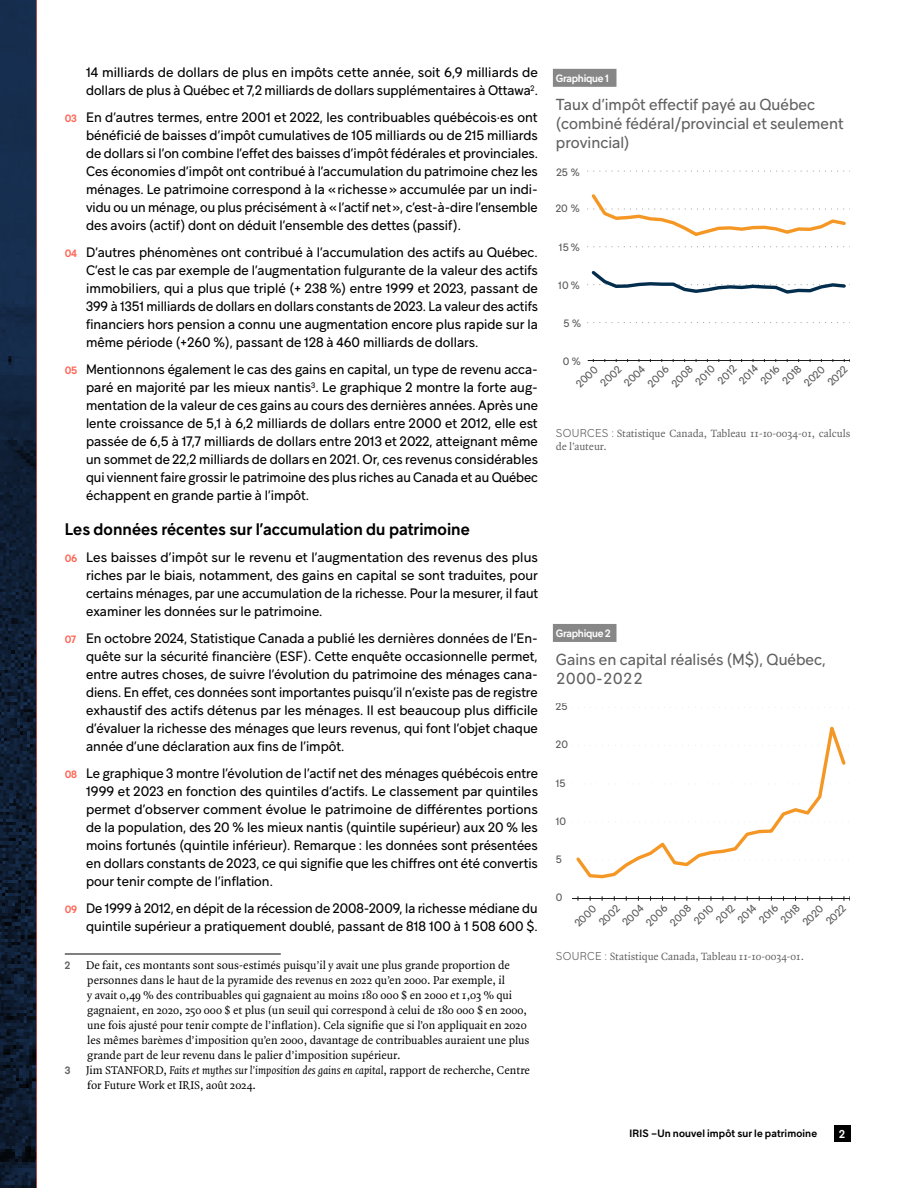
<style>
.page{position:relative;width:918px;height:1188px;background:#fff}
.page>*{position:absolute;margin:0;border:0;box-sizing:border-box;transform-origin:0 0}
.t1{font:600 16.5px "Guillon";color:#000}
.t2{font:15.75px/18.9px "Guillon";color:#616161}
.t3{font:13.5px/18px "Guillon";color:#000;text-align:justify}
.t4{font:12px/15px "Quadraat Pro";color:#000}
.t5{font:11.25px/13.5px "Quadraat Pro";color:#616161}
.t6{font:600 11.25px "Guillon";color:#fff}
.t7{font:10.5px/15.9px "Guillon";letter-spacing:.005em;color:#595959}
.t8{font:600 10.5px "Guillon";letter-spacing:.01em;color:#000}
.t9{font:600 10.5px "Guillon";letter-spacing:-.025em;color:#fff}
.t10{font:600 10.5px "Guillon";color:#626161}
.s1{font-weight:600;font-size:10.5px;color:#ff6656}
.s2{font-style:italic}
.s3{font-family:"Guillon";font-weight:300}
</style>
<div class="page">
<div style="left:834px;top:1126px;width:16px;height:16px;background:#000"></div>
<img style="left:0;top:0;width:36px;height:1188px">
<hr style="left:65px;top:954px;width:216px;height:1px;background:#000">
<div style="left:553px;top:69px;width:64px;height:18px;background:#878787"></div>
<svg style="left:593px;top:171px;width:257px;height:1px"></svg>
<svg style="left:588px;top:246px;width:262px;height:1px"></svg>
<svg style="left:588px;top:322px;width:262px;height:1px"></svg>
<hr style="left:588px;top:360px;width:262px;height:1px;background:#1d1d1b">
<svg style="left:588px;top:271px;width:262px;height:23px"></svg>
<svg style="left:591px;top:194px;width:259px;height:42px"></svg>
<div style="left:553px;top:624px;width:64px;height:18px;background:#878787"></div>
<svg style="left:572px;top:707px;width:277px;height:1px"></svg>
<hr style="left:572px;top:898px;width:278px;height:1px;background:#1d1d1b">
<svg style="left:576px;top:726px;width:270px;height:153px"></svg>
<p class="t3" style="left:86px;top:63px;width:453px">14 milliards de dollars de plus en impôts cette année, soit 6,9 milliards de dollars de plus à Québec et 7,2 milliards de dollars supplémentaires à Ottawa<sup>2</sup>.</p>
<p class="t3" style="left:86px;top:108px;width:453px;text-indent:-21px"><span class="s1">03</span> En d’autres termes, entre 2001 et 2022, les contribuables québécois·es ont bénéficié de baisses d’impôt cumulatives de 105 milliards ou de 215 milliards de dollars si l’on combine l’effet des baisses d’impôt fédérales et provinciales.<br>Ces économies d’impôt ont contribué à l’accumulation du patrimoine chez les ménages. Le patrimoine correspond à la «richesse» accumulée par un indi&shy;vidu ou un ménage, ou plus précisément à «l’actif net», c’est-à-dire l’ensemble des avoirs (actif) dont on déduit l’ensemble des dettes (passif).</p>
<p class="t3" style="left:86px;top:243px;width:453px;text-indent:-21px"><span class="s1">04</span> D’autres phénomènes ont contribué à l’accumulation des actifs au Québec.<br>C’est le cas par exemple de l’augmentation fulgurante de la valeur des actifs immobiliers, qui a plus que triplé (+ 238 %) entre 1999 et 2023, passant de 399 à 1351 milliards de dollars en dollars constants de 2023. La valeur des actifs financiers hors pension a connu une augmentation encore plus rapide sur la même période (+260 %), passant de 128 à 460 milliards de dollars.</p>
<p class="t3" style="left:86px;top:360px;width:454px;text-indent:-21px"><span class="s1">05</span> Mentionnons également le cas des gains en capital, un type de revenu acca&shy;paré en majorité par les mieux nantis<sup>3</sup>. Le graphique 2 montre la forte aug&shy;mentation de la valeur de ces gains au cours des dernières années. Après une lente croissance de 5,1 à 6,2 milliards de dollars entre 2000 et 2012, elle est passée de 6,5 à 17,7 milliards de dollars entre 2013 et 2022, atteignant même un sommet de 22,2 milliards de dollars en 2021. Or, ces revenus considérables qui viennent faire grossir le patrimoine des plus riches au Canada et au Québec échappent en grande partie à l’impôt.</p>
<p class="t1" style="left:65px;top:518px;width:407px">Les données récentes sur l’accumulation du patrimoine</p>
<p class="t3" style="left:86px;top:548px;width:454px;text-indent:-21px"><span class="s1">06</span> Les baisses d’impôt sur le revenu et l’augmentation des revenus des plus riches par le biais, notamment, des gains en capital se sont traduites, pour certains ménages, par une accumulation de la richesse. Pour la mesurer, il faut examiner les données sur le patrimoine.</p>
<p class="t3" style="left:86px;top:629px;width:453px;text-indent:-21px"><span class="s1">07</span> En octobre 2024, Statistique Canada a publié les dernières données de l’En&shy;quête sur la sécurité financière (ESF). Cette enquête occasionnelle permet, entre autres choses, de suivre l’évolution du patrimoine des ménages cana&shy;diens. En effet, ces données sont importantes puisqu’il n’existe pas de registre exhaustif des actifs détenus par les ménages. Il est beaucoup plus difficile d’évaluer la richesse des ménages que leurs revenus, qui font l’objet chaque année d’une déclaration aux fins de l’impôt.</p>
<p class="t3" style="left:86px;top:764px;width:453px;text-indent:-21px"><span class="s1">08</span> Le graphique 3 montre l’évolution de l’actif net des ménages québécois entre 1999 et 2023 en fonction des quintiles d’actifs. Le classement par quintiles permet d’observer comment évolue le patrimoine de différentes portions de la population, des 20 % les mieux nantis (quintile supérieur) aux 20 % les moins fortunés (quintile inférieur). Remarque : les données sont présentées en dollars constants de 2023, ce qui signifie que les chiffres ont été convertis pour tenir compte de l’inflation.</p>
<p class="t3" style="left:65px;top:899px;width:475px;text-align:right"><span class="s1">09</span> De 1999 à 2012, en dépit de la récession de 2008-2009, la richesse médiane du quintile supérieur a pratiquement doublé, passant de 818 100 à 1 508 600 $.</p>
<p class="t10" style="left:65px;top:959px;width:7px">2</p>
<p class="t4" style="left:86px;top:957px;width:445px">De fait, ces montants sont sous-estimés puisqu’il y avait une plus grande proportion de personnes dans le haut de la pyramide des revenus en 2022 qu’en 2000. Par exemple, il<br>y avait 0,49 % des contribuables qui gagnaient au moins 180 000 $ en 2000 et 1,03 % qui gagnaient, en 2020, 250 000 $ et plus (un seuil qui correspond à celui de 180 000 $ en 2000, une fois ajusté pour tenir compte de l’inflation). Cela signifie que si l’on appliquait en 2020 les mêmes barèmes d’imposition qu’en 2000, davantage de contribuables auraient une plus grande part de leur revenu dans le palier d’imposition supérieur.</p>
<p class="t10" style="left:65px;top:1064px;width:7px">3</p>
<p class="t4" style="left:86px;top:1062px;width:445px">Jim STANFORD, <span class="s2">Faits et mythes sur l’imposition des gains en capital</span>, rapport de recherche, Centre for Future Work et IRIS, août 2024.</p>
<p class="t9" style="left:556px;top:72px;width:55px">Graphique 1</p>
<p class="t2" style="left:556px;top:95px;width:289px">Taux d’impôt effectif payé au Québec (combiné fédéral/provincial et seulement provincial)</p>
<p class="t7" style="left:557px;top:164px;width:25px">25 %</p>
<p class="t7" style="left:556px;top:200px;width:25px">20 %</p>
<p class="t7" style="left:559px;top:239px;width:23px">15%</p>
<p class="t7" style="left:558px;top:277px;width:23px">10%</p>
<p class="t7" style="left:564px;top:315px;width:19px">5%</p>
<p class="t7" style="left:563px;top:353px;width:19px">0%</p>
<p class="t7" style="left:572px;top:380px;width:27px;rotate:-45deg">2000</p>
<p class="t7" style="left:597px;top:379px;width:26px;rotate:-45deg">2002</p>
<p class="t7" style="left:620px;top:379px;width:26px;rotate:-45deg">2004</p>
<p class="t7" style="left:644px;top:379px;width:26px;rotate:-45deg">2006</p>
<p class="t7" style="left:668px;top:379px;width:26px;rotate:-45deg">2008</p>
<p class="t7" style="left:692px;top:377px;width:24px;rotate:-45deg">2010</p>
<p class="t7" style="left:714px;top:376px;width:23px;rotate:-45deg">2012</p>
<p class="t7" style="left:735px;top:376px;width:23px;rotate:-45deg">2014</p>
<p class="t7" style="left:757px;top:377px;width:23px;rotate:-45deg">2016</p>
<p class="t7" style="left:778px;top:377px;width:23px;rotate:-45deg">2018</p>
<p class="t7" style="left:812px;top:367px;width:25px;text-indent:-17px;rotate:-45deg">2020<br>2022</p>
<p class="t5" style="left:556px;top:426px;width:296px"><span class="s3">SOURCES :</span> Statistique Canada, Tableau 11-10-0034-01, calculs de l’auteur.</p>
<p class="t9" style="left:556px;top:627px;width:56px">Graphique 2</p>
<p class="t2" style="left:556px;top:650px;width:271px">Gains en capital réalisés (M$), Québec,<br>2000-2022</p>
<p class="t7" style="left:556px;top:699px;width:13px">25</p>
<p class="t7" style="left:556px;top:737px;width:14px">20</p>
<p class="t7" style="left:556px;top:775px;width:11px">15</p>
<p class="t7" style="left:556px;top:813px;width:12px">10</p>
<p class="t7" style="left:556px;top:851px;width:8px">5</p>
<p class="t7" style="left:556px;top:889px;width:8px">0</p>
<p class="t7" style="left:571px;top:919px;width:27px;rotate:-45deg">2000</p>
<p class="t7" style="left:595px;top:918px;width:26px;rotate:-45deg">2002</p>
<p class="t7" style="left:619px;top:918px;width:26px;rotate:-45deg">2004</p>
<p class="t7" style="left:642px;top:918px;width:26px;rotate:-45deg">2006</p>
<p class="t7" style="left:666px;top:918px;width:26px;rotate:-45deg">2008</p>
<p class="t7" style="left:690px;top:916px;width:24px;rotate:-45deg">2010</p>
<p class="t7" style="left:712px;top:915px;width:23px;rotate:-45deg">2012</p>
<p class="t7" style="left:734px;top:915px;width:23px;rotate:-45deg">2014</p>
<p class="t7" style="left:755px;top:916px;width:23px;rotate:-45deg">2016</p>
<p class="t7" style="left:777px;top:916px;width:23px;rotate:-45deg">2018</p>
<p class="t7" style="left:811px;top:906px;width:25px;text-indent:-17px;rotate:-45deg">2020<br>2022</p>
<p class="t5" style="left:556px;top:949px;width:250px"><span class="s3">SOURCE :</span> Statistique Canada, Tableau 11-10-0034-01.</p>
<p class="t8" style="left:630px;top:1127px;width:189px">IRIS –Un nouvel impôt sur le patrimoine</p>
<p class="t6" style="left:839px;top:1127px;width:7px">2</p>
</div>
